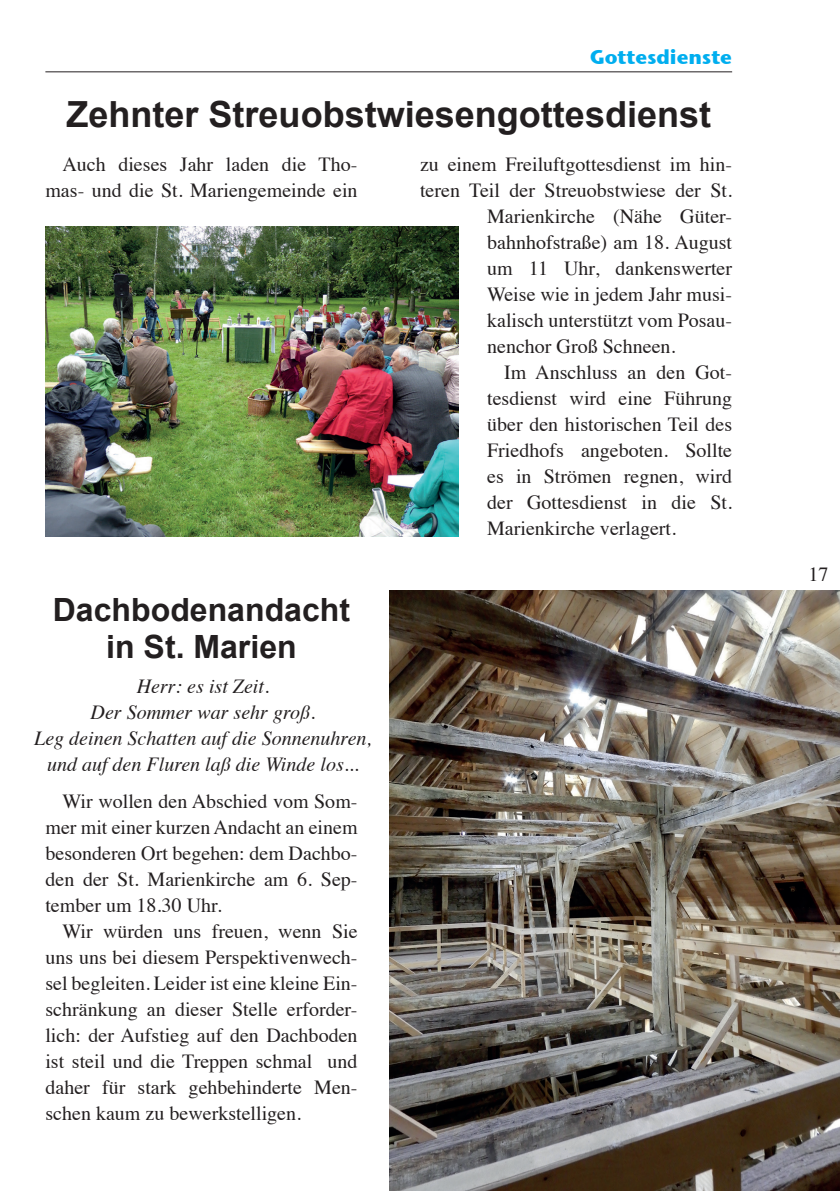
<style>
.page{position:relative;width:840px;height:1191px;background:#fff}
.page>*{position:absolute;margin:0;border:0;box-sizing:border-box;transform-origin:0 0}
.t1{font:700 36px "Arial";color:#231f20}
.t2{font:700 32px/36.8px "Arial";color:#231f20;text-align:center}
.t3{font:20px/26px "Times";color:#231f20;text-align:justify}
.t4{font:italic 20px/26px "Times";color:#231f20;text-align:center}
.t5{font:700 20px "Stone Sans ITC";color:#00aeef}
</style>
<div class="page">
<hr style="left:782px;top:590px;width:57px;height:1px;background:#231f20">
<hr style="left:45px;top:71px;width:686px;height:1px;background:#231f20">
<img style="left:389px;top:591px;width:450px;height:600px">
<img style="left:45px;top:227px;width:413px;height:309px">
<p class="t5" style="left:589px;top:39px;width:144px">Gottesdienste</p>
<h1 class="t1" style="left:66px;top:91px;width:646px">Zehnter Streuobstwiesengottesdienst</h1>
<p class="t3" style="left:45px;top:149px;width:313px;text-align:right">Auch dieses Jahr laden die Tho&shy;mas- und die St. Mariengemeinde ein</p>
<p class="t3" style="left:420px;top:149px;width:313px">zu einem Freiluftgottesdienst im hin-</p>
<p class="t3" style="left:420px;top:175px;width:313px">teren Teil der Streuobstwiese der St.</p>
<p class="t3" style="left:487px;top:201px;width:246px">Marienkirche (Nähe Güter-</p>
<p class="t3" style="left:487px;top:227px;width:246px">bahnhofstraße) am 18. August</p>
<p class="t3" style="left:487px;top:253px;width:246px">um 11 Uhr, dankenswerter</p>
<p class="t3" style="left:487px;top:279px;width:246px">Weise wie in jedem Jahr musi-</p>
<p class="t3" style="left:487px;top:305px;width:246px">kalisch unterstützt vom Posau-</p>
<p class="t3" style="left:487px;top:331px;width:190px">nenchor Groß Schneen.</p>
<p class="t3" style="left:504px;top:357px;width:229px">Im Anschluss an den Got-</p>
<p class="t3" style="left:487px;top:383px;width:246px">tesdienst wird eine Führung</p>
<p class="t3" style="left:487px;top:409px;width:246px">über den historischen Teil des</p>
<p class="t3" style="left:487px;top:435px;width:246px">Friedhofs angeboten. Sollte</p>
<p class="t3" style="left:487px;top:461px;width:246px">es in Strömen regnen, wird</p>
<p class="t3" style="left:487px;top:487px;width:246px">der Gottesdienst in die St.</p>
<p class="t3" style="left:487px;top:513px;width:190px">Marienkirche verlagert.</p>
<h2 class="t2" style="left:53px;top:592px;width:298px">Dachbodenandacht in St. Marien</h2>
<p class="t4" style="left:34px;top:672px;width:338px">Herr: es ist Zeit.<br>Der Sommer war sehr groß.<br>Leg deinen Schatten auf die Sonnenuhren, und auf den Fluren laß die Winde los...</p>
<p class="t3" style="left:45px;top:786px;width:313px;text-indent:17px">Wir wollen den Abschied vom Som&shy;mer mit einer kurzen Andacht an einem besonderen Ort begehen: dem Dachbo&shy;den der St. Marienkirche am 6. Sep&shy;tember um 18.30 Uhr.</p>
<p class="t3" style="left:45px;top:916px;width:313px;text-indent:17px">Wir würden uns freuen, wenn Sie uns uns bei diesem Perspektivenwech&shy;sel begleiten. Leider ist eine kleine Ein&shy;schränkung an dieser Stelle erforder&shy;lich: der Aufstieg auf den Dachboden ist steil und die Treppen schmal und daher für stark gehbehinderte Men&shy;schen kaum zu bewerkstelligen.</p>
<p class="t3" style="left:808px;top:559px;width:21px">17</p>
</div>
